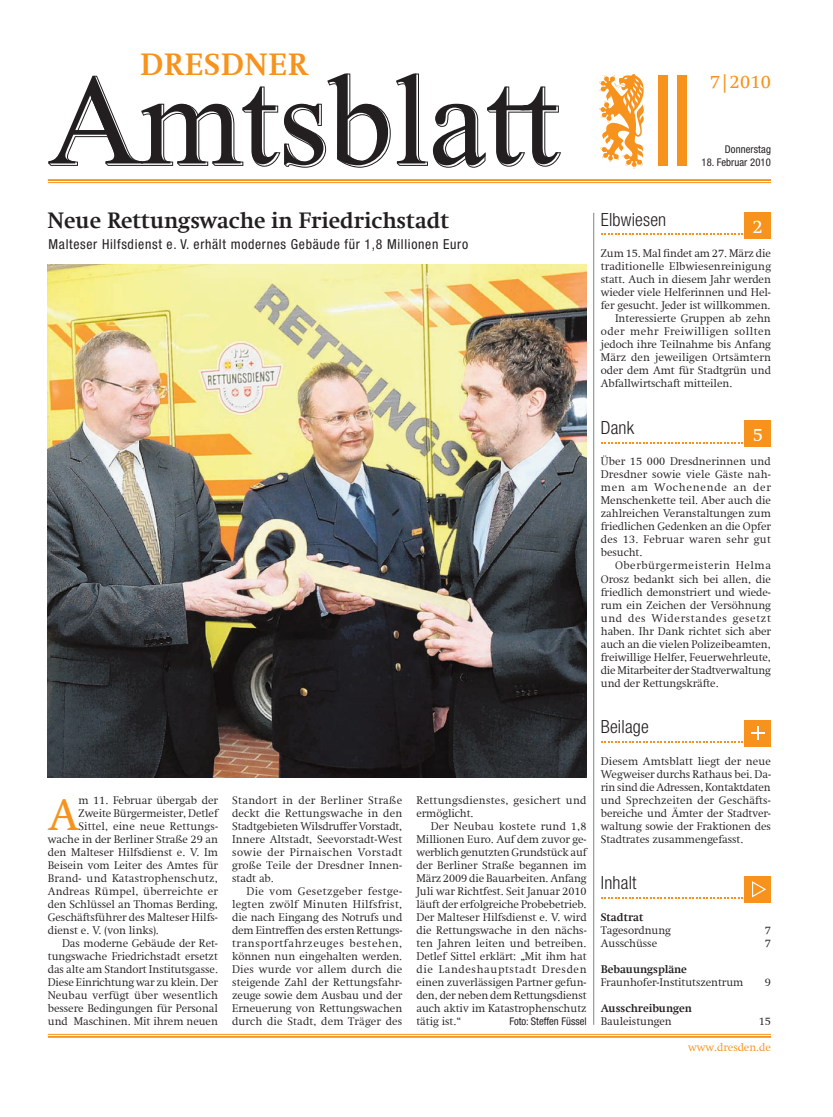
<style>
.page{position:relative;width:833px;height:1117px;background:#fff}
.page>*{position:absolute;margin:0;border:0;box-sizing:border-box;transform-origin:0 0}
.t1{font:44.75px "Swift Com";color:#f7931d}
.t2{font:700 31.25px "Swift Com";letter-spacing:.02em;color:#f7931d}
.t3{font:700 22.5px "Swift Com";letter-spacing:-.005em;color:#231f20}
.t4{font:18.75px "Swift Com";color:#f7931d}
.t5{font:18.75px "Swift Com";color:#fff}
.t6{font:300 condensed 18.12px "Helvetica Neue";letter-spacing:.01em;color:#231f20}
.t7{font:condensed 13.75px "Helvetica Neue";letter-spacing:.05em;color:#231f20}
.t8{font:300 11.25px/13px "Swift Com";letter-spacing:-.005em;color:#231f20;text-align:justify}
.t9{font:300 11.25px "Swift Com";letter-spacing:.015em;color:#231f20}
.t10{font:300 11.25px/13px "Swift Com";letter-spacing:.025em;color:#231f20}
.t11{font:700 11.25px "Swift Com";letter-spacing:-.005em;color:#231f20}
.t12{font:300 11.25px "Swift Com";letter-spacing:.04em;color:#231f20}
.t13{font:300 11.25px "Swift Com";letter-spacing:-.005em;color:#f7931d}
.t14{font:condensed 10.62px "Helvetica Neue";letter-spacing:.01em;color:#231f20}
</style>
<div class="page">
<hr style="left:48px;top:182px;width:723px;height:1px;background:#f7931d">
<hr style="left:48px;top:179px;width:723px;height:2px;background:#f7931d">
<svg style="left:48px;top:73px;width:513px;height:95px"></svg>
<div style="left:658px;top:76px;width:9px;height:90px;background:#f7931d"></div>
<div style="left:677px;top:76px;width:10px;height:90px;background:#f7931d"></div>
<svg style="left:599px;top:74px;width:45px;height:95px"></svg>
<hr style="left:48px;top:1033px;width:723px;height:1px;background:#f7931d">
<hr style="left:48px;top:1035px;width:723px;height:2px;background:#f7931d">
<div style="left:745px;top:876px;width:26px;height:26px;background:#f7931d"></div>
<svg style="left:752px;top:881px;width:14px;height:16px"></svg>
<svg style="left:601px;top:897px;width:142px;height:1px"></svg>
<img style="left:48px;top:265px;width:538px;height:512px">
<div style="left:745px;top:421px;width:26px;height:26px;background:#f7931d"></div>
<svg style="left:601px;top:442px;width:142px;height:1px"></svg>
<div style="left:745px;top:213px;width:26px;height:26px;background:#f7931d"></div>
<svg style="left:601px;top:233px;width:142px;height:2px"></svg>
<svg style="left:601px;top:741px;width:142px;height:1px"></svg>
<div style="left:745px;top:720px;width:26px;height:26px;background:#f7931d"></div>
<svg style="left:751px;top:726px;width:13px;height:13px"></svg>
<hr style="left:593px;top:213px;width:1px;height:811px;background:#808285">
<h2 class="t2" style="left:140px;top:46px;width:170px">DRESDNER</h2>
<h3 class="t4" style="left:710px;top:71px;width:63px">7|2010</h3>
<p class="t14" style="left:725px;top:143px;width:48px">Donnerstag</p>
<p class="t14" style="left:701px;top:156px;width:71px">18. Februar 2010</p>
<h3 class="t3" style="left:48px;top:207px;width:403px">Neue Rettungswache in Friedrichstadt</h3>
<p class="t7" style="left:49px;top:236px;width:421px">Malteser Hilfsdienst e. V. erhält modernes Gebäude für 1,8 Millionen Euro</p>
<h3 class="t6" style="left:601px;top:209px;width:67px">Elbwiesen</h3>
<h3 class="t5" style="left:753px;top:215px;width:12px">2</h3>
<p class="t8" style="left:601px;top:247px;width:171px">Zum 15. Mal findet am 27. März die</p>
<p class="t8" style="left:601px;top:260px;width:172px">traditionelle Elbwiesenreinigung</p>
<p class="t8" style="left:601px;top:273px;width:172px">statt. Auch in diesem Jahr werden</p>
<p class="t8" style="left:601px;top:286px;width:172px">wieder viele Helferinnen und Hel-</p>
<p class="t8" style="left:601px;top:299px;width:171px">fer gesucht. Jeder ist willkommen.</p>
<p class="t8" style="left:615px;top:312px;width:157px">Interessierte Gruppen ab zehn</p>
<p class="t12" style="left:601px;top:325px;width:172px">oder mehr Freiwilligen sollten</p>
<p class="t8" style="left:601px;top:338px;width:172px">jedoch ihre Teilnahme bis Anfang</p>
<p class="t8" style="left:601px;top:351px;width:172px">März den jeweiligen Ortsämtern</p>
<p class="t8" style="left:601px;top:364px;width:172px">oder dem Amt für Stadtgrün und</p>
<p class="t8" style="left:601px;top:377px;width:133px">Abfallwirtschaft mitteilen.</p>
<h1 class="t1" style="left:48px;top:788px;width:32px">A</h1>
<p class="t8" style="left:78px;top:793px;width:141px">m 11. Februar übergab der</p>
<p class="t8" style="left:78px;top:806px;width:141px">Zweite Bürgermeister, Detlef</p>
<p class="t9" style="left:78px;top:819px;width:141px">Sittel, eine neue Rettungs-</p>
<p class="t8" style="left:48px;top:832px;width:172px">wache in der Berliner Straße 29 an</p>
<p class="t8" style="left:48px;top:845px;width:171px">den Malteser Hilfsdienst e. V. Im</p>
<p class="t8" style="left:48px;top:858px;width:172px">Beisein vom Leiter des Amtes für</p>
<p class="t9" style="left:48px;top:871px;width:171px">Brand- und Katastrophenschutz,</p>
<p class="t9" style="left:48px;top:884px;width:172px">Andreas Rümpel, überreichte er</p>
<p class="t8" style="left:48px;top:897px;width:172px">den Schlüssel an Thomas Berding,</p>
<p class="t8" style="left:48px;top:910px;width:172px">Geschäftsführer des Malteser Hilfs-</p>
<p class="t8" style="left:48px;top:923px;width:113px">dienst e. V. (von links).</p>
<p class="t8" style="left:62px;top:936px;width:157px">Das moderne Gebäude der Ret-</p>
<p class="t8" style="left:48px;top:949px;width:172px">tungswache Friedrichstadt ersetzt</p>
<p class="t8" style="left:48px;top:962px;width:172px">das alte am Standort Institutsgasse.</p>
<p class="t8" style="left:48px;top:975px;width:172px">Diese Einrichtung war zu klein. Der</p>
<p class="t9" style="left:48px;top:988px;width:171px">Neubau verfügt über wesentlich</p>
<p class="t8" style="left:48px;top:1001px;width:172px">bessere Bedingungen für Personal</p>
<p class="t8" style="left:48px;top:1014px;width:172px">und Maschinen. Mit ihrem neuen</p>
<p class="t8" style="left:232px;top:793px;width:172px">Standort in der Berliner Straße deckt die Rettungswache in den Stadtgebieten Wilsdruffer Vorstadt, Innere Altstadt, Seevorstadt-West sowie der Pirnaischen Vorstadt große Teile der Dresdner Innen&shy;stadt ab.</p>
<p class="t8" style="left:232px;top:884px;width:172px;text-indent:14px">Die vom Gesetzgeber festge&shy;legten zwölf Minuten Hilfsfrist, die nach Eingang des Notrufs und dem Eintreffen des ersten Rettungs&shy;transportfahrzeuges bestehen, können nun eingehalten werden.<br>Dies wurde vor allem durch die steigende Zahl der Rettungsfahr&shy;zeuge sowie dem Ausbau und der Erneuerung von Rettungswachen durch die Stadt, dem Träger des</p>
<p class="t10" style="left:416px;top:793px;width:172px">Rettungsdienstes, gesichert und ermöglicht.</p>
<p class="t8" style="left:416px;top:819px;width:172px;text-indent:14px">Der Neubau kostete rund 1,8<br>Millionen Euro. Auf dem zuvor ge&shy;werblich genutzten Grundstück auf der Berliner Straße begannen im März 2009 die Bauarbeiten. Anfang Juli war Richtfest. Seit Januar 2010 läuft der erfolgreiche Probebetrieb.<br>Der Malteser Hilfsdienst e. V. wird die Rettungswache in den nächs&shy;ten Jahren leiten und betreiben.<br>Detlef Sittel erklärt: „Mit ihm hat die Landeshauptstadt Dresden einen zuverlässigen Partner gefun&shy;den, der neben dem Rettungsdienst auch aktiv im Katastrophenschutz tätig ist.“</p>
<p class="t14" style="left:509px;top:1014px;width:79px">Foto: Steffen Füssel</p>
<h3 class="t6" style="left:601px;top:417px;width:35px">Dank</h3>
<h3 class="t5" style="left:753px;top:423px;width:12px">5</h3>
<p class="t8" style="left:601px;top:455px;width:172px">Über 15 000 Dresdnerinnen und Dresdner sowie viele Gäste nah&shy;men am Wochenende an der Menschenkette teil. Aber auch die zahlreichen Veranstaltungen zum friedlichen Gedenken an die Opfer des 13. Februar waren sehr gut besucht.</p>
<p class="t8" style="left:601px;top:559px;width:172px;text-indent:14px">Oberbürgermeisterin Helma Orosz bedankt sich bei allen, die friedlich demonstriert und wiede&shy;rum ein Zeichen der Versöhnung und des Widerstandes gesetzt haben. Ihr Dank richtet sich aber auch an die vielen Polizeibeamten, freiwillige Helfer, Feuerwehrleute, die Mitarbeiter der Stadtverwaltung und der Rettungskräfte.</p>
<h3 class="t6" style="left:601px;top:716px;width:50px">Beilage</h3>
<p class="t8" style="left:601px;top:754px;width:172px">Diesem Amtsblatt liegt der neue Wegweiser durchs Rathaus bei. Da&shy;rin sind die Adressen, Kontaktdaten und Sprechzeiten der Geschäfts&shy;bereiche und Ämter der Stadtver&shy;waltung sowie der Fraktionen des Stadtrates zusammengefasst.</p>
<h3 class="t6" style="left:601px;top:872px;width:37px">Inhalt</h3>
<p class="t11" style="left:601px;top:910px;width:44px">Stadtrat</p>
<p class="t8" style="left:601px;top:923px;width:72px">Tagesordnung</p>
<p class="t8" style="left:765px;top:923px;width:8px">7</p>
<p class="t8" style="left:601px;top:936px;width:58px">Ausschüsse</p>
<p class="t8" style="left:765px;top:936px;width:8px">7</p>
<p class="t11" style="left:601px;top:962px;width:88px">Bebauungspläne</p>
<p class="t8" style="left:601px;top:975px;width:144px">Fraunhofer-Institutszentrum</p>
<p class="t8" style="left:765px;top:975px;width:8px">9</p>
<p class="t11" style="left:601px;top:1001px;width:93px">Ausschreibungen</p>
<p class="t8" style="left:601px;top:1014px;width:72px">Bauleistungen</p>
<p class="t8" style="left:759px;top:1014px;width:14px">15</p>
<p class="t13" style="left:688px;top:1040px;width:84px">www.dresden.de</p>
</div>
